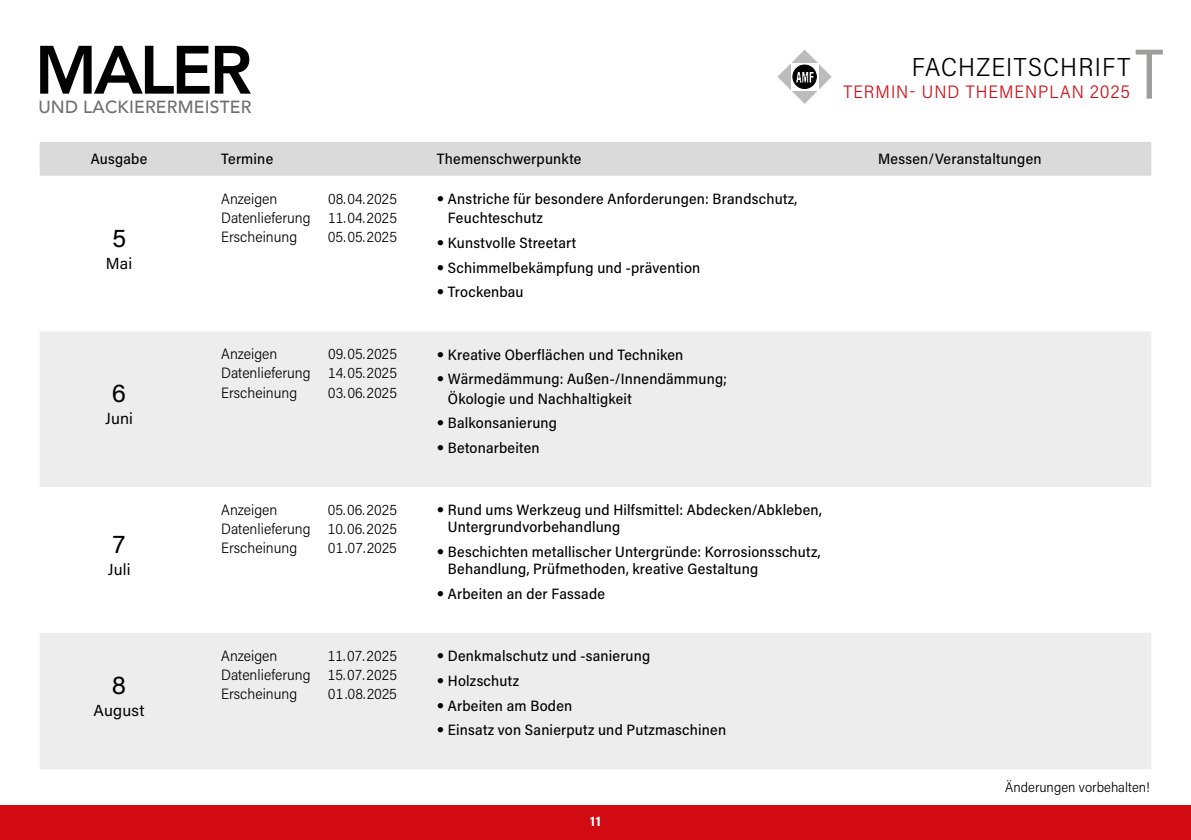
<style>
.page{position:relative;width:1191px;height:840px;background:#fff}
.page>*{position:absolute;margin:0;border:0;box-sizing:border-box;transform-origin:0 0}
.Zahlen{font:72px "Acumin Variable Concept";color:#9d9d9c}
.t1{font:800 67.6px "Avenir";letter-spacing:-.045em;color:#000}
.Text{font:26px "Acumin Variable Concept";letter-spacing:-.01em;color:#000}
.Monat_Zahl{font:26px "Acumin Variable Concept";color:#000}
.Text-2{font:18px "Acumin Variable Concept";letter-spacing:.005em;color:#d20a11}
.t2{font:500 17.6px "Avenir";letter-spacing:.01em;color:#706f6f}
.Monat{font:16px "Acumin Variable Concept";letter-spacing:.025em;color:#000}
.Themen-Schwerpunkte{font:15px/19px "Acumin Variable Concept";letter-spacing:.015em;color:#000}
.Ausgabe-Termin_Text{font:15px "Acumin Variable Concept";letter-spacing:-.02em;color:#000}
.Text-3{font:15px "Acumin Variable Concept";letter-spacing:.015em;color:#000}
.Text-4{font:14px "Acumin Variable Concept";letter-spacing:-.02em;color:#000}
.t3{font:14px "Acumin Variable Concept";color:#fff}
.s1{font-family:"Avenir LT Std"}
</style>
<div class="page">
<div style="left:0;top:805px;width:1191px;height:34px;background:#d20a11"></div>
<div style="left:40px;top:142px;width:1111px;height:34px;background:#dadada"></div>
<svg style="left:40px;top:331px;width:1111px;height:437px;fill:#ededed"></svg>
<svg style="left:777px;top:50px;width:54px;height:54px"></svg>
<svg style="left:790px;top:63px;width:28px;height:28px"></svg>
<img style="left:793px;top:65px;width:23px;height:23px;border-radius:12px">
<div style="left:792px;top:65px;width:24px;height:24px;border:1px solid #000;border-radius:50%"></div>
<h2 class="t1" style="left:35px;top:17px;width:219px">MALER</h2>
<p class="t2" style="left:38px;top:92px;width:215px">UND LACKIERERMEISTER</p>
<p class="Text-3" style="left:91px;top:149px;width:58px">Ausgabe</p>
<p class="Text-3" style="left:221px;top:149px;width:54px">Termine</p>
<p class="Text-3" style="left:437px;top:149px;width:146px">Themenschwerpunkte</p>
<p class="Text-3" style="left:878px;top:149px;width:165px">Messen/Veranstaltungen</p>
<p class="Zahlen" style="left:1135px;top:24px;width:40px">T</p>
<p class="Text" style="left:911px;top:49px;width:221px">FACHZEITSCHRIFT</p>
<p class="Text-2" style="left:843px;top:79px;width:289px">TERMIN- UND THEMENPLAN 2025</p>
<p class="Monat_Zahl" style="left:112px;top:219px;width:15px">5</p>
<p class="Monat" style="left:106px;top:252px;width:28px">Mai</p>
<p class="Monat_Zahl" style="left:112px;top:375px;width:15px">6</p>
<p class="Monat" style="left:105px;top:407px;width:29px">Juni</p>
<p class="Monat_Zahl" style="left:113px;top:525px;width:14px">7</p>
<p class="Monat" style="left:108px;top:558px;width:24px">Juli</p>
<p class="Monat_Zahl" style="left:112px;top:666px;width:15px">8</p>
<p class="Monat" style="left:94px;top:699px;width:52px">August</p>
<p class="Ausgabe-Termin_Text" style="left:221px;top:188px;width:58px">Anzeigen</p>
<p class="Ausgabe-Termin_Text" style="left:328px;top:188px;width:71px">08.04.2025</p>
<p class="Ausgabe-Termin_Text" style="left:221px;top:207px;width:178px">Datenlieferung 11.04.2025</p>
<p class="Ausgabe-Termin_Text" style="left:221px;top:226px;width:78px">Erscheinung</p>
<p class="Ausgabe-Termin_Text" style="left:328px;top:226px;width:71px">05.05.2025</p>
<p class="Themen-Schwerpunkte" style="left:448px;top:189px;width:351px;text-indent:-11px"><span class="s1">•</span> Anstriche für besondere Anforderungen: Brandschutz,<br>Feuchteschutz</p>
<p class="Themen-Schwerpunkte" style="left:437px;top:232px;width:141px"><span class="s1">•</span> Kunstvolle Streetart</p>
<p class="Themen-Schwerpunkte" style="left:437px;top:257px;width:265px"><span class="s1">•</span> Schimmelbekämpfung und -prävention</p>
<p class="Themen-Schwerpunkte" style="left:437px;top:282px;width:88px"><span class="s1">•</span> Trockenbau</p>
<p class="Ausgabe-Termin_Text" style="left:221px;top:344px;width:58px">Anzeigen</p>
<p class="Ausgabe-Termin_Text" style="left:328px;top:344px;width:71px">09.05.2025</p>
<p class="Ausgabe-Termin_Text" style="left:221px;top:363px;width:178px">Datenlieferung 14.05.2025</p>
<p class="Ausgabe-Termin_Text" style="left:221px;top:382px;width:78px">Erscheinung</p>
<p class="Ausgabe-Termin_Text" style="left:328px;top:382px;width:71px">03.06.2025</p>
<p class="Themen-Schwerpunkte" style="left:437px;top:344px;width:248px"><span class="s1">•</span> Kreative Oberflächen und Techniken</p>
<p class="Themen-Schwerpunkte" style="left:448px;top:369px;width:280px;text-indent:-11px"><span class="s1">•</span> Wärmedämmung: Außen-/Innendämmung;<br>Ökologie und Nachhaltigkeit</p>
<p class="Themen-Schwerpunkte" style="left:437px;top:412px;width:122px"><span class="s1">•</span> Balkonsanierung</p>
<p class="Themen-Schwerpunkte" style="left:437px;top:437px;width:105px"><span class="s1">•</span> Betonarbeiten</p>
<p class="Ausgabe-Termin_Text" style="left:221px;top:499px;width:58px">Anzeigen</p>
<p class="Ausgabe-Termin_Text" style="left:328px;top:499px;width:71px">05.06.2025</p>
<p class="Ausgabe-Termin_Text" style="left:221px;top:518px;width:178px">Datenlieferung 10.06.2025</p>
<p class="Ausgabe-Termin_Text" style="left:221px;top:537px;width:78px">Erscheinung</p>
<p class="Ausgabe-Termin_Text" style="left:328px;top:537px;width:71px">01.07.2025</p>
<p class="Themen-Schwerpunkte" style="left:448px;top:500px;width:375px;line-height:17px;text-indent:-11px"><span class="s1">•</span> Rund ums Werkzeug und Hilfsmittel: Abdecken/Abkleben,<br>Untergrundvorbehandlung</p>
<p class="Themen-Schwerpunkte" style="left:448px;top:542px;width:374px;line-height:17px;text-indent:-11px"><span class="s1">•</span> Beschichten metallischer Untergründe: Korrosionsschutz,<br>Behandlung, Prüfmethoden, kreative Gestaltung</p>
<p class="Themen-Schwerpunkte" style="left:437px;top:583px;width:170px"><span class="s1">•</span> Arbeiten an der Fassade</p>
<p class="Ausgabe-Termin_Text" style="left:221px;top:645px;width:58px">Anzeigen</p>
<p class="Ausgabe-Termin_Text" style="left:328px;top:645px;width:71px">11.07.2025</p>
<p class="Ausgabe-Termin_Text" style="left:221px;top:664px;width:178px">Datenlieferung 15.07.2025</p>
<p class="Ausgabe-Termin_Text" style="left:221px;top:683px;width:78px">Erscheinung</p>
<p class="Ausgabe-Termin_Text" style="left:328px;top:683px;width:71px">01.08.2025</p>
<p class="Themen-Schwerpunkte" style="left:437px;top:645px;width:215px"><span class="s1">•</span> Denkmalschutz und -sanierung</p>
<p class="Themen-Schwerpunkte" style="left:437px;top:670px;width:84px"><span class="s1">•</span> Holzschutz</p>
<p class="Themen-Schwerpunkte" style="left:437px;top:694px;width:137px"><span class="s1">•</span> Arbeiten am Boden</p>
<p class="Themen-Schwerpunkte" style="left:437px;top:719px;width:291px"><span class="s1">•</span> Einsatz von Sanierputz und Putzmaschinen</p>
<p class="t3" style="left:590px;top:811px;width:12px">11</p>
<p class="Text-4" style="left:1005px;top:776px;width:147px">Änderungen vorbehalten!</p>
</div>
